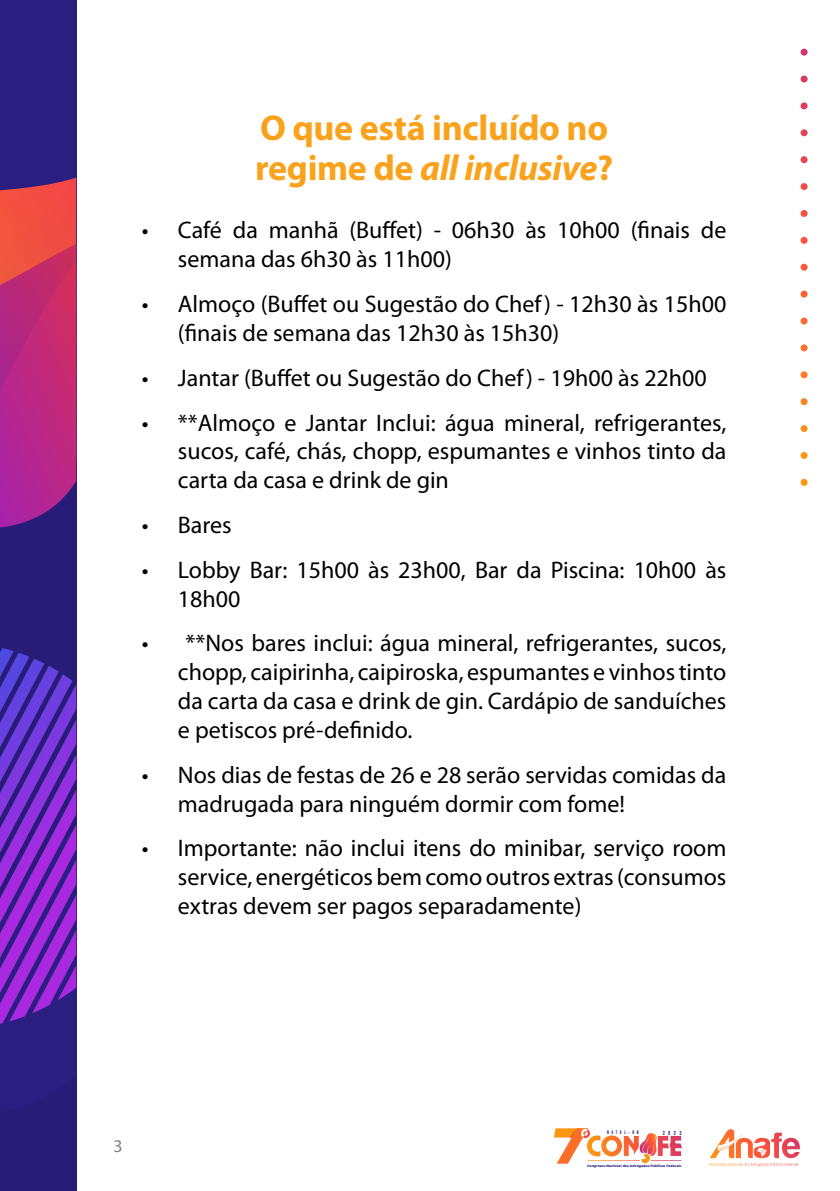
<style>
.page{position:relative;width:840px;height:1191px;background:#fff}
.page>*{position:absolute;margin:0;border:0;box-sizing:border-box;transform-origin:0 0}
.t1{font:700 36px/40px "Myriad Pro";letter-spacing:-.01em;color:#faa21b}
.t2{font:24px/28.8px "Myriad Pro";color:#000}
.t3{font:18px "Myriad Pro";color:#808285}
.t4{font:4.2px "Gobold Extra 1";color:#2a1f80}
.t5{font:3.8px "Gobold Extra 1";letter-spacing:.675em;color:#2a1f80}
.t6{font:800 3.4px "Montserrat";color:#2a1f80}
.s1{font-style:italic}
</style>
<div class="page">
<div style="left:0;top:527px;width:76px;height:664px;background:#271c78"></div>
<svg style="left:0;top:648px;width:76px;height:375px;background:#6b2abc"></svg>
<svg style="left:0;top:0;width:76px;height:527px;background:#8c2a76"></svg>
<svg style="left:800px;top:49px;width:7px;height:437px"></svg>
<svg style="left:553px;top:1128px;width:128px;height:35px"></svg>
<svg style="left:709px;top:1129px;width:72px;height:29px"></svg>
<h1 class="t1" style="left:255px;top:107px;width:359px">O que está incluído no regime de <span class="s1">all inclusive</span>?</h1>
<p class="t2" style="left:178px;top:216px;width:549px;text-indent:-36px">• Café da manhã (Buffet) - 06h30 às 10h00 (finais de semana das 6h30 às 11h00)</p>
<p class="t2" style="left:178px;top:289px;width:549px;text-indent:-36px">• Almoço (Buffet ou Sugestão do Chef) - 12h30 às 15h00 (finais de semana das 12h30 às 15h30)</p>
<p class="t2" style="left:142px;top:363px;width:566px">• Jantar (Buffet ou Sugestão do Chef) - 19h00 às 22h00</p>
<p class="t2" style="left:178px;top:408px;width:549px;text-align:justify;text-indent:-36px">• **Almoço e Jantar Inclui: água mineral, refrigerantes, sucos, café, chás, chopp, espumantes e vinhos tinto da carta da casa e drink de gin</p>
<p class="t2" style="left:142px;top:510px;width:91px">• Bares</p>
<p class="t2" style="left:178px;top:555px;width:549px;text-indent:-36px">• Lobby Bar: 15h00 às 23h00, Bar da Piscina: 10h00 às<br>18h00</p>
<p class="t2" style="left:178px;top:628px;width:549px;text-align:justify;text-indent:-36px">• **Nos bares inclui: água mineral, refrigerantes, sucos, chopp, caipirinha, caipiroska, espumantes e vinhos tinto da carta da casa e drink de gin. Cardápio de sanduíches e petiscos pré-definido.</p>
<p class="t2" style="left:178px;top:760px;width:549px;text-indent:-36px">• Nos dias de festas de 26 e 28 serão servidas comidas da madrugada para ninguém dormir com fome!</p>
<p class="t2" style="left:178px;top:833px;width:549px;text-align:justify;text-indent:-36px">• Importante: não inclui itens do minibar, serviço room service, energéticos bem como outros extras (consumos extras devem ser pagos separadamente)</p>
<p class="t3" style="left:113px;top:1134px;width:11px">3</p>
<p class="t4" style="left:662px;top:1129px;width:20px">2023</p>
<p class="t6" style="left:586px;top:1163px;width:96px">Congresso Nacional dos Advogados Públicos Federais</p>
<p class="t5" style="left:606px;top:1130px;width:33px">NATAL-RN</p>
</div>
